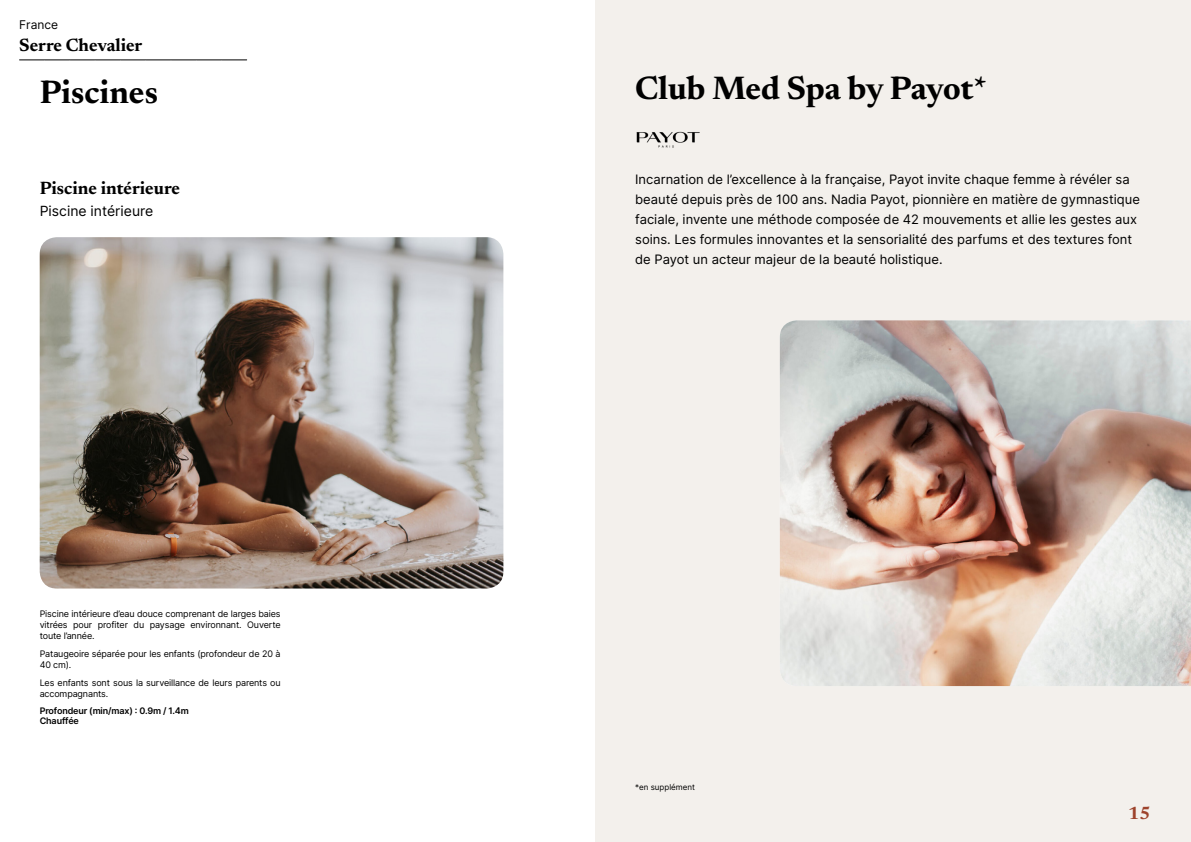
<style>
.page{position:relative;width:1191px;height:842px;background:#fff}
.page>*{position:absolute;margin:0;border:0;box-sizing:border-box;transform-origin:0 0}
.t1{font:700 33px "Newsreader 24 pt";color:#000}
.t2{font:700 18px "Newsreader 24 pt";color:#000}
.t3{font:700 18px "Newsreader 24 pt";color:#9d432c}
.t4{font:14px "Inter";color:#000}
.t5{font:13px/20px "Inter";color:#000}
.t6{font:12px "Inter";color:#000}
.t7{font:9px/11px "Inter";letter-spacing:-.015em;color:#000}
.t8{font:600 9px/10px "Inter";letter-spacing:-.015em;color:#000}
.t9{font:8px "Inter";color:#000}
</style>
<div class="page">
<div style="left:595px;top:0;width:596px;height:842px;background:#f3f0ec"></div>
<img style="left:780px;top:320px;width:411px;height:366px">
<img style="left:40px;top:237px;width:463px;height:351px">
<svg style="left:20px;top:60px;width:227px;height:1px"></svg>
<img style="left:636px;top:131px;width:64px;height:17px">
<p class="t6" style="left:19px;top:15px;width:40px">France</p>
<h2 class="t2" style="left:19px;top:32px;width:125px">Serre Chevalier</h2>
<h1 class="t1" style="left:40px;top:69px;width:120px">Piscines</h1>
<h1 class="t1" style="left:635px;top:64px;width:353px">Club Med Spa by Payot*</h1>
<h2 class="t2" style="left:40px;top:175px;width:142px">Piscine intérieure</h2>
<p class="t4" style="left:40px;top:200px;width:115px">Piscine intérieure</p>
<p class="t7" style="left:40px;top:607px;width:242px;text-align:justify">Piscine intérieure d’eau douce comprenant de larges baies vitrées pour profiter du paysage environnant. Ouverte toute l’année.</p>
<p class="t7" style="left:40px;top:648px;width:242px">Pataugeoire séparée pour les enfants (profondeur de 20 à<br>40 cm).</p>
<p class="t7" style="left:40px;top:677px;width:242px">Les enfants sont sous la surveillance de leurs parents ou accompagnants.</p>
<p class="t8" style="left:40px;top:705px;width:151px">Profondeur (min/max) : 0.9m / 1.4m<br>Chauffée</p>
<p class="t5" style="left:635px;top:169px;width:506px">Incarnation de l’excellence à la française, Payot invite chaque femme à révéler sa beauté depuis près de 100 ans. Nadia Payot, pionnière en matière de gymnastique faciale, invente une méthode composée de 42 mouvements et allie les gestes aux soins. Les formules innovantes et la sensorialité des parfums et des textures font de Payot un acteur majeur de la beauté holistique.</p>
<p class="t9" style="left:635px;top:781px;width:61px">*en supplément</p>
<h2 class="t3" style="left:1128px;top:800px;width:24px">15</h2>
</div>
